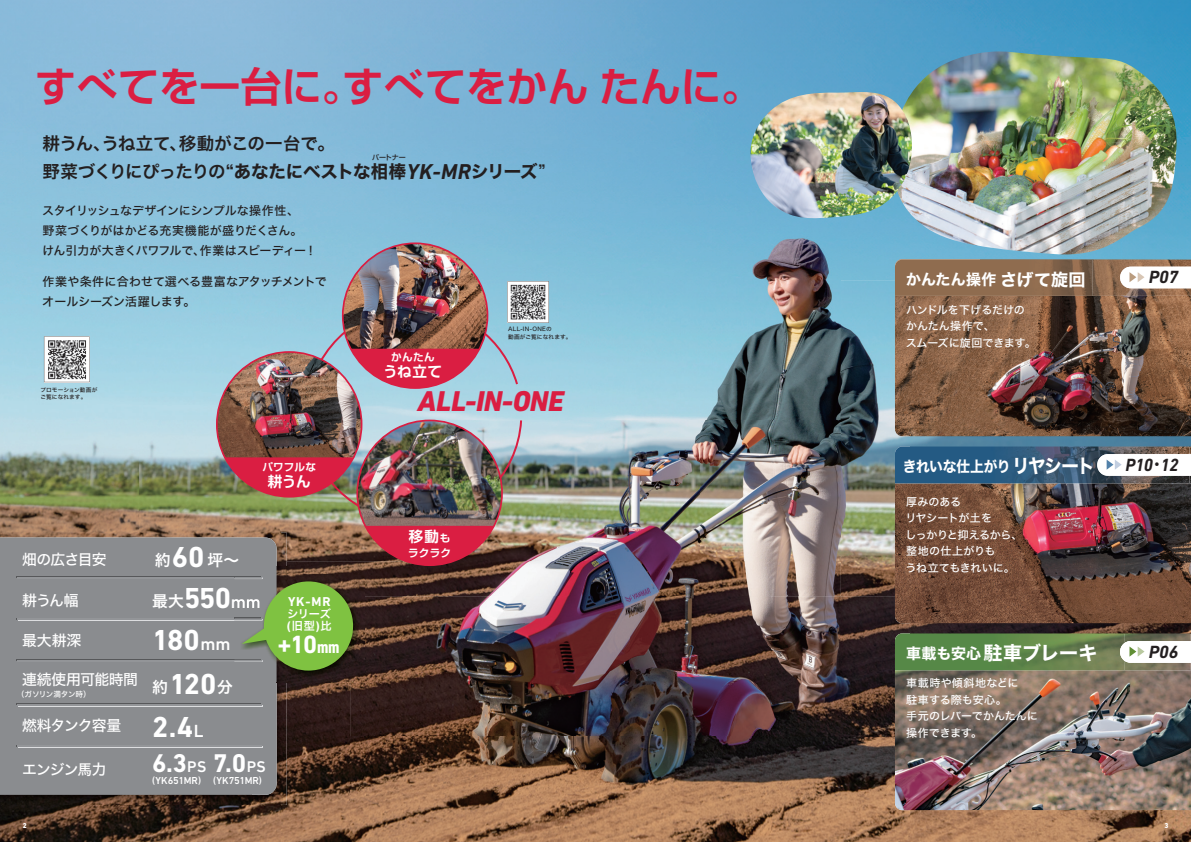
<style>
.page{position:relative;width:1191px;height:842px;background:#fff}
.page>*{position:absolute;margin:0;border:0;box-sizing:border-box;transform-origin:0 0}
.t1{font:700 40.8px "Shin Go Pro De";letter-spacing:.01em;color:#da1e42}
.t2{font:700 29.5px/43.9px "DIN Next LT Pro";letter-spacing:-.035em;color:#fff}
.t3{font:italic 800 29.1px "DIN Next LT Pro";letter-spacing:-.01em;color:#da1e42}
.t4{font:700 26.1px "DIN Next LT Pro";color:#fff}
.t5{font:700 25.4px "DIN Next LT Pro";color:#fff}
.t6{font:19px "Hira Kaku Std W7";letter-spacing:.005em;color:#fff}
.t7{font:italic 700 17.9px "DIN Next LT Pro";color:#231f20}
.t8{font:italic 700 17.9px "DIN Next LT Pro";color:#231f20;scale:.95 1}
.t9{font:17.5px "Hira Kaku Std W7";letter-spacing:-.01em;color:#231f20}
.t10{font:17.5px "Hira Kaku Std W6";letter-spacing:-.015em;color:#231f20}
.t11{font:15.7px "Hira Kaku Std W6";color:#fff}
.t12{font:15px "Hira Kaku Std W7";letter-spacing:-.015em;color:#fff;scale:.92 1}
.t13{font:15px "Hira Kaku Std W7";letter-spacing:-.015em;color:#fff}
.t14{font:14.9px "Hira Kaku Std W5";letter-spacing:-.045em;color:#fff}
.t15{font:700 14.5px "Shin Go Pro De";letter-spacing:.015em;color:#fff}
.t16{font:700 13.1px "DIN Next LT Pro";color:#fff}
.t17{font:12px/20.2px "Hira Kaku Std W5";letter-spacing:-.035em;color:#231f20}
.t18{font:12px/20.2px "Hira Kaku Std W5";letter-spacing:-.015em;color:#231f20}
.t19{font:11.2px/12.3px "Hira Kaku Std W6";letter-spacing:-.02em;color:#fff}
.t20{font:11px/16.5px "Hira Kaku Std W5";letter-spacing:-.005em;color:#fff}
.t21{font:700 10.6px "Shin Go Pro De";letter-spacing:.025em;color:#fff}
.t22{font:500 10.3px "DIN Next LT Pro";letter-spacing:-.01em;color:#fff}
.t23{font:7.6px "Hira Kaku Std W5";letter-spacing:-.02em;color:#fff}
.t24{font:800 7.1px "DIN Next W06";color:#fff}
.t25{font:500 7px "Shin Go Pro";letter-spacing:-.005em;color:#231f20}
.t26{font:5.7px/7.5px "Hira Kaku Std W5";letter-spacing:.02em;color:#231f20}
.s1{font-family:"Hira Kaku Std W6"}
.s2{font-family:"DIN Next LT Pro";font-weight:700;font-style:italic;font-size:21.9px}
.s3{font-family:"Hira Kaku Std W5"}
.s4{font-size:17px}
.s5{font-size:19px}
.s6{font-family:"Koz Go Pr 6 N";font-weight:400;font-style:normal}
.s7{font-family:"DIN Next LT Pro";font-weight:700;font-size:29.5px}
.s8{font-family:"Hira Kaku Std W6";font-weight:400;font-size:15.7px}
.s9{font-weight:500;font-size:17.9px}
.s10{font-family:"DIN Next LT Pro";font-weight:500;font-size:17.9px}
.s11{font-weight:500;font-size:15.8px}
.s12{font-size:10.6px}
.s13{font-family:"DIN Next LT Pro";font-weight:700;font-size:13.1px}
.s14{font-stretch:condensed;font-size:18.1px}
.s15{font-size:15px}
</style>
<div class="page">
<img style="left:0;top:0;width:1120px;height:140px">
<img style="left:1120px;top:0;width:71px;height:259px">
<img style="left:0;top:140px;width:980px;height:140px">
<img style="left:0;top:280px;width:840px;height:141px">
<img style="left:840px;top:280px;width:70px;height:316px">
<img style="left:0;top:421px;width:206px;height:111px">
<img style="left:549px;top:421px;width:292px;height:140px">
<img style="left:910px;top:436px;width:281px;height:10px">
<img style="left:549px;top:561px;width:292px;height:35px">
<img style="left:350px;top:596px;width:560px;height:246px">
<img style="left:910px;top:623px;width:281px;height:10px">
<img style="left:280px;top:682px;width:70px;height:160px">
<img style="left:0;top:805px;width:280px;height:37px">
<img style="left:910px;top:810px;width:281px;height:32px">
<img style="left:892px;top:51px;width:286px;height:207px">
<img style="left:895px;top:259px;width:296px;height:177px">
<img style="left:895px;top:483px;width:296px;height:140px">
<img style="left:895px;top:670px;width:296px;height:140px">
<img style="left:895px;top:260px;width:296px;height:36px">
<img style="left:895px;top:633px;width:296px;height:37px">
<svg style="left:895px;top:633px;width:7px;height:8px"></svg>
<img style="left:895px;top:446px;width:296px;height:37px">
<img style="left:895px;top:446px;width:294px;height:8px">
<img style="left:748px;top:92px;width:164px;height:128px">
<img style="left:0;top:532px;width:206px;height:5px">
<img style="left:251px;top:682px;width:36px;height:123px">
<img style="left:0;top:795px;width:251px;height:10px">
<div style="left:0;top:537px;width:276px;height:258px;background:#8a8c8f"></div>
<hr style="left:17px;top:576px;width:244px;height:2px;background:#57585a">
<hr style="left:18px;top:578px;width:245px;height:1px;background:#dcdddf">
<hr style="left:18px;top:577px;width:244px;height:1px;background:#939598">
<hr style="left:17px;top:618px;width:244px;height:1px;background:#57585a">
<hr style="left:18px;top:618px;width:244px;height:2px;background:#939598">
<hr style="left:17px;top:659px;width:244px;height:2px;background:#57585a">
<hr style="left:18px;top:660px;width:245px;height:2px;background:#dcdddf">
<hr style="left:18px;top:660px;width:244px;height:1px;background:#939598">
<hr style="left:17px;top:704px;width:244px;height:1px;background:#57585a">
<hr style="left:18px;top:705px;width:245px;height:1px;background:#dcdddf">
<hr style="left:18px;top:704px;width:244px;height:2px;background:#939598">
<hr style="left:17px;top:745px;width:244px;height:1px;background:#57585a">
<hr style="left:18px;top:746px;width:245px;height:2px;background:#dcdddf">
<hr style="left:18px;top:745px;width:244px;height:2px;background:#939598">
<img style="left:234px;top:671px;width:130px;height:11px">
<img style="left:206px;top:233px;width:343px;height:438px">
<svg style="left:1120px;top:641px;width:71px;height:22px"></svg>
<svg style="left:1097px;top:454px;width:94px;height:22px"></svg>
<svg style="left:1120px;top:267px;width:71px;height:21px"></svg>
<svg style="left:44px;top:336px;width:46px;height:46px"></svg>
<h1 class="t1" style="left:35px;top:53px;width:727px">すべてを一台に。すべてをかんたんに。</h1>
<h3 class="t10" style="left:43px;top:130px;width:294px">耕うん、うね立て、移動がこの一台で。</h3>
<h3 class="t9" style="left:43px;top:158px;width:504px"><span class="s1">野菜づくりにぴったりの“</span>あなたにベストな相棒<span class="s2">YK-MR</span>シリーズ<span class="s3">”</span></h3>
<p class="t17" style="left:42px;top:200px;width:276px">スタイリッシュなデザインにシンプルな操作性、<br>野菜づくりがはかどる充実機能が盛りだくさん。けん引力が大きくパワフルで、作業はスピーディー！</p>
<p class="t18" style="left:42px;top:272px;width:286px">作業や条件に合わせて選べる豊富なアタッチメントでオールシーズン活躍します。</p>
<p class="t25" style="left:372px;top:152px;width:35px">パートナー</p>
<p class="t26" style="left:40px;top:386px;width:58px">プロモーション動画がご覧になれます。</p>
<p class="t21" style="left:262px;top:458px;width:55px">パワフルな</p>
<h3 class="t15" style="left:268px;top:470px;width:45px">耕うん</h3>
<p class="t21" style="left:391px;top:348px;width:45px">かんたん</p>
<h3 class="t15" style="left:383px;top:360px;width:60px">うね立て</h3>
<p class="t26" style="left:508px;top:326px;width:65px">ALL-IN-ONEの<br>動画がご覧になれます。</p>
<h3 class="t3" style="left:417px;top:384px;width:148px">ALL-IN-ONE</h3>
<h3 class="t13" style="left:906px;top:267px;width:181px">かんたん操作<span class="s4">さげて旋回</span></h3>
<p class="t20" style="left:906px;top:302px;width:131px">ハンドルを下げるだけのかんたん操作で、<br>スムーズに旋回できます。</p>
<h3 class="t7" style="left:1148px;top:267px;width:31px">P07</h3>
<h3 class="t12" style="left:903px;top:454px;width:210px">きれいな仕上がり<span class="s5">リヤシート</span></h3>
<h3 class="t8" style="left:1125px;top:454px;width:57px">P10<span class="s6">・</span>12</h3>
<h3 class="t14" style="left:22px;top:548px;width:86px">畑の広さ目安</h3>
<h3 class="t11" style="left:155px;top:548px;width:86px">約<span class="s7">60</span> 坪～</h3>
<h3 class="t14" style="left:22px;top:589px;width:58px">耕うん幅</h3>
<h2 class="t2" style="left:152px;top:576px;width:110px"><span class="s8">最大</span>550<span class="s9">mm</span></h2>
<h3 class="t14" style="left:22px;top:629px;width:61px">最大耕深</h3>
<h2 class="t2" style="left:152px;top:617px;width:82px">180<span class="s9">mm</span><span class="s8">約</span>120<span class="s8">分</span></h2>
<h3 class="t14" style="left:22px;top:668px;width:118px">連続使用可能時間</h3>
<p class="t23" style="left:17px;top:688px;width:76px">（ガソリン満タン時）</p>
<h3 class="t14" style="left:22px;top:714px;width:183px">燃料タンク容量 <span class="s7">2.4</span><span class="s10">L</span></h3>
<h3 class="t4" style="left:152px;top:748px;width:115px">6.3<span class="s11">PS</span> 7.0<span class="s11">PS</span></h3>
<p class="t22" style="left:152px;top:774px;width:111px">(YK651MR) (YK751MR)</p>
<h3 class="t14" style="left:22px;top:758px;width:86px">エンジン馬力</h3>
<h3 class="t15" style="left:409px;top:525px;width:43px">移動<span class="s12">も</span></h3>
<p class="t21" style="left:408px;top:544px;width:44px">ラクラク</p>
<p class="t20" style="left:905px;top:493px;width:119px">厚みのある<br>リヤシートが土を<br>しっかりと抑えるから、整地の仕上がりも<br>うね立てもきれいに。</p>
<p class="t16" style="left:288px;top:594px;width:44px">YK-MR</p>
<p class="t19" style="left:287px;top:608px;width:46px">シリーズ<span class="s13">(</span>旧型<span class="s13">)</span>比</p>
<h3 class="t5" style="left:277px;top:630px;width:64px">+10<span class="s14">mm</span></h3>
<h3 class="t7" style="left:1148px;top:641px;width:31px">P06</h3>
<h3 class="t6" style="left:906px;top:638px;width:193px"><span class="s15">車載も安心</span>駐車ブレーキ</h3>
<p class="t20" style="left:906px;top:675px;width:133px">車載時や傾斜地などに<br>駐車する際も安心。<br>手元のレバーでかんたんに操作できます。</p>
<p class="t24" style="left:23px;top:821px;width:5px">2</p>
<p class="t24" style="left:1164px;top:821px;width:5px">3</p>
</div>
